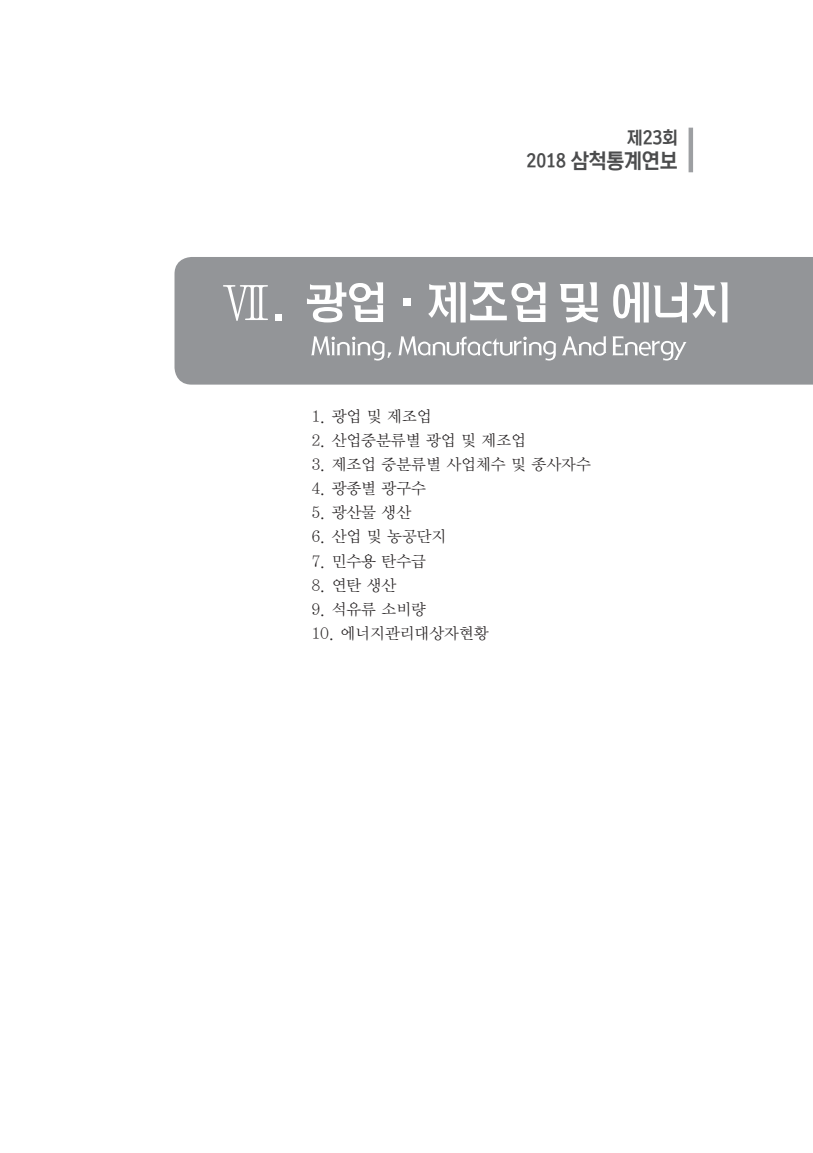
<style>
.page{position:relative;width:813px;height:1153px;background:#fff}
.page>*{position:absolute;margin:0;border:0;box-sizing:border-box;transform-origin:0 0}
.t1{font:21px "Korean TITGD3 R";color:#4b4c4d;scale:.95 1}
.t2{font:18px "Korean TITGD3 R";color:#4b4c4d;scale:.95 1}
.t3{font:15.75px "YDIY Mj O320";color:#231f20}
.s1{font-size:18px}
</style>
<div class="page">
<div style="left:174px;top:257px;width:638px;height:127px;background:#939598"></div>
<svg style="left:688px;top:128px;width:4px;height:44px"></svg>
<svg style="left:223px;top:285px;width:45px;height:36px"></svg>
<svg style="left:275px;top:315px;width:6px;height:6px"></svg>
<svg style="left:307px;top:282px;width:76px;height:40px"></svg>
<div style="left:403px;top:298px;width:8px;height:8px;background:#fff"></div>
<svg style="left:428px;top:281px;width:117px;height:41px"></svg>
<svg style="left:559px;top:282px;width:39px;height:40px"></svg>
<svg style="left:613px;top:282px;width:73px;height:40px"></svg>
<svg style="left:692px;top:282px;width:35px;height:40px"></svg>
<svg style="left:311px;top:336px;width:80px;height:24px"></svg>
<svg style="left:398px;top:336px;width:208px;height:24px"></svg>
<svg style="left:612px;top:336px;width:74px;height:24px"></svg>
<p class="t2" style="left:627px;top:128px;width:54px">제23회</p>
<h1 class="t1" style="left:526px;top:149px;width:161px"><span class="s1">2018</span> 삼척통계연보</h1>
<p class="t3" style="left:311px;top:409px;width:122px">1. 광업 및 제조업</p>
<p class="t3" style="left:311px;top:433px;width:216px">2. 산업중분류별 광업 및 제조업</p>
<p class="t3" style="left:311px;top:457px;width:281px">3. 제조업 중분류별 사업체수 및 종사자수</p>
<p class="t3" style="left:311px;top:481px;width:116px">4. 광종별 광구수</p>
<p class="t3" style="left:311px;top:505px;width:101px">5. 광산물 생산</p>
<p class="t3" style="left:311px;top:529px;width:136px">6. 산업 및 농공단지</p>
<p class="t3" style="left:311px;top:553px;width:116px">7. 민수용 탄수급</p>
<p class="t3" style="left:311px;top:577px;width:86px">8. 연탄 생산</p>
<p class="t3" style="left:311px;top:601px;width:116px">9. 석유류 소비량</p>
<p class="t3" style="left:311px;top:625px;width:179px">10. 에너지관리대상자현황</p>
</div>
